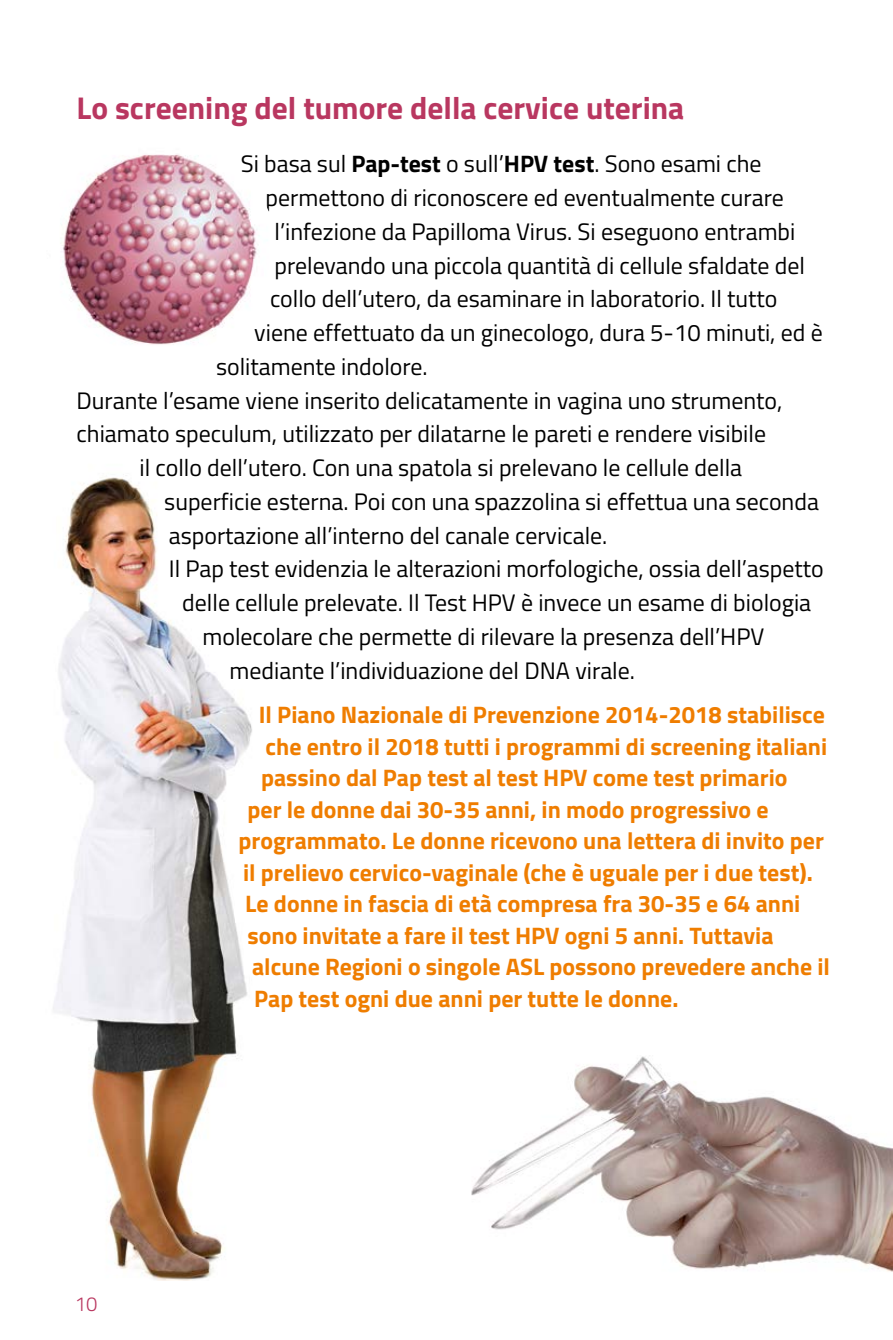
<style>
.page{position:relative;width:893px;height:1340px;background:#fff}
.page>*{position:absolute;margin:0;border:0;box-sizing:border-box;transform-origin:0 0}
.t1{font:700 31.5px "Titillium";color:#b93760}
.t2{font:23.85px "Titillium";color:#000}
.t3{font:700 23.85px "Titillium";color:#ef7d00}
.t4{font:300 20.25px "Titillium";color:#b93760}
.s1{font-weight:700}
</style>
<div class="page">
<img style="left:53px;top:477px;width:199px;height:803px">
<img style="left:61px;top:154px;width:196px;height:191px">
<img style="left:471px;top:1056px;width:422px;height:216px">
<h1 class="t1" style="left:77px;top:84px;width:609px">Lo screening del tumore della cervice uterina</h1>
<p class="t2" style="left:241px;top:146px;width:522px">Si basa sul <span class="s1">Pap-test</span> o sull’<span class="s1">HPV test</span>. Sono esami che</p>
<p class="t2" style="left:266px;top:180px;width:520px">permettono di riconoscere ed eventualmente curare</p>
<p class="t2" style="left:275px;top:214px;width:522px">l’infezione da Papilloma Virus. Si eseguono entrambi</p>
<p class="t2" style="left:275px;top:248px;width:532px">prelevando una piccola quantità di cellule sfaldate del</p>
<p class="t2" style="left:270px;top:281px;width:509px">collo dell’utero, da esaminare in laboratorio. Il tutto</p>
<p class="t2" style="left:254px;top:315px;width:570px">viene effettuato da un ginecologo, dura 5-10 minuti, ed è</p>
<p class="t2" style="left:216px;top:349px;width:213px">solitamente indolore.</p>
<p class="t2" style="left:77px;top:383px;width:707px">Durante l’esame viene inserito delicatamente in vagina uno strumento,</p>
<p class="t2" style="left:77px;top:416px;width:691px">chiamato speculum, utilizzato per dilatarne le pareti e rendere visibile</p>
<p class="t2" style="left:140px;top:450px;width:604px">il collo dell’utero. Con una spatola si prelevano le cellule della</p>
<p class="t2" style="left:164px;top:484px;width:656px">superficie esterna. Poi con una spazzolina si effettua una seconda</p>
<p class="t2" style="left:169px;top:518px;width:440px">asportazione all’interno del canale cervicale.</p>
<p class="t2" style="left:169px;top:551px;width:656px">Il Pap test evidenzia le alterazioni morfologiche, ossia dell’aspetto</p>
<p class="t2" style="left:182px;top:585px;width:630px">delle cellule prelevate. Il Test HPV è invece un esame di biologia</p>
<p class="t2" style="left:203px;top:619px;width:563px">molecolare che permette di rilevare la presenza dell’HPV</p>
<p class="t2" style="left:230px;top:653px;width:407px">mediante l’individuazione del DNA virale.</p>
<p class="t3" style="left:259px;top:696px;width:568px">Il Piano Nazionale di Prevenzione 2014-2018 stabilisce</p>
<p class="t3" style="left:266px;top:728px;width:563px">che entro il 2018 tutti i programmi di screening italiani</p>
<p class="t3" style="left:261px;top:759px;width:528px">passino dal Pap test al test HPV come test primario</p>
<p class="t3" style="left:248px;top:791px;width:523px">per le donne dai 30-35 anni, in modo progressivo e</p>
<p class="t3" style="left:239px;top:822px;width:587px">programmato. Le donne ricevono una lettera di invito per</p>
<p class="t3" style="left:243px;top:854px;width:571px">il prelievo cervico-vaginale (che è uguale per i due test).</p>
<p class="t3" style="left:245px;top:885px;width:557px">Le donne in fascia di età compresa fra 30-35 e 64 anni</p>
<p class="t3" style="left:248px;top:917px;width:528px">sono invitate a fare il test HPV ogni 5 anni. Tuttavia</p>
<p class="t3" style="left:252px;top:948px;width:579px">alcune Regioni o singole ASL possono prevedere anche il</p>
<p class="t3" style="left:254px;top:980px;width:426px">Pap test ogni due anni per tutte le donne.</p>
<p class="t4" style="left:75px;top:1288px;width:24px">10</p>
</div>
